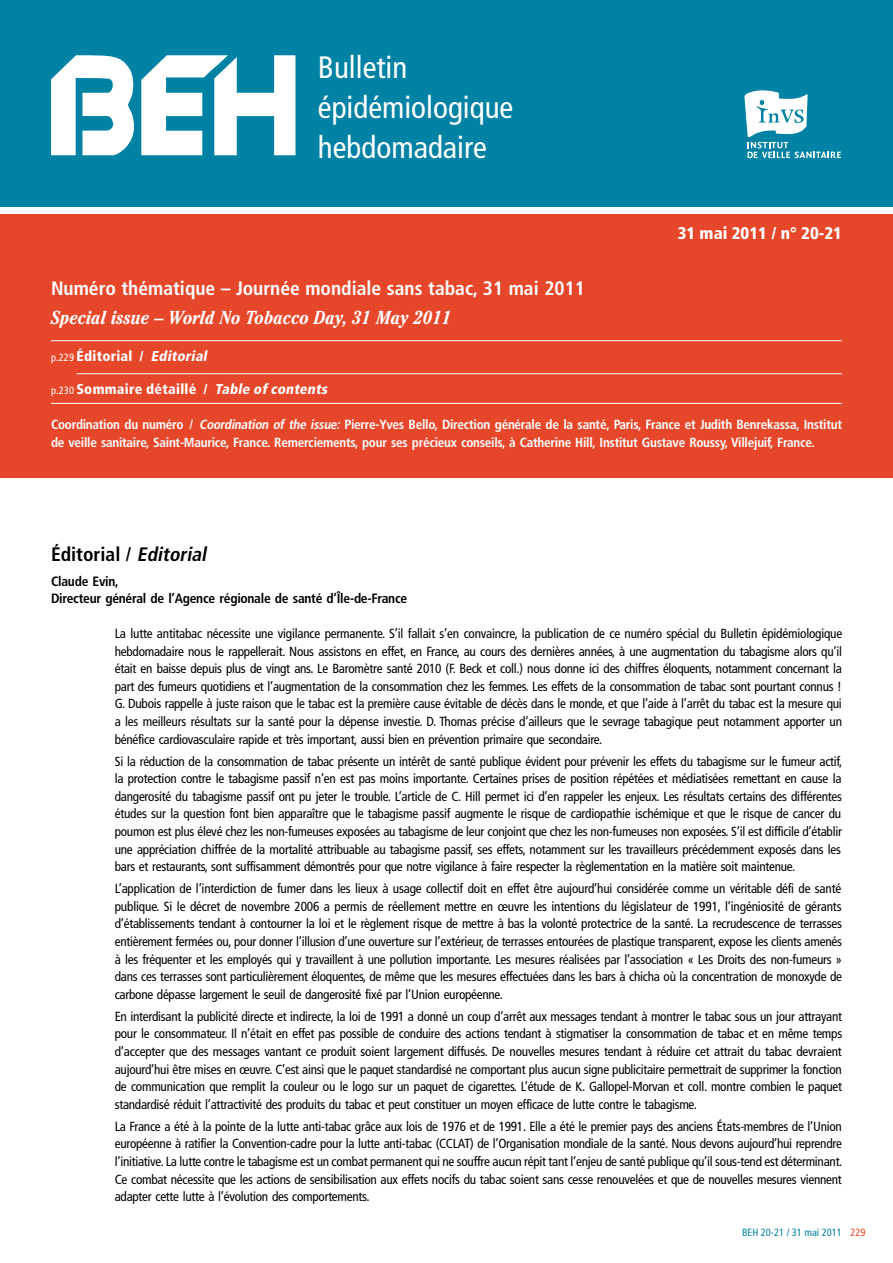
<style>
.page{position:relative;width:893px;height:1263px;background:#fff}
.page>*{position:absolute;margin:0;border:0;box-sizing:border-box;transform-origin:0 0}
.t1{font:condensed 30.9px/39.6px "Frutiger";color:#fff}
.t2{font:700 condensed 19.5px "Frutiger";color:#fff}
.t3{font:700 condensed 19.5px "Frutiger";color:#000}
.t4{font:italic 700 condensed 18.75px "Cheltenham";color:#fff}
.t5{font:900 condensed 16.8px "Frutiger";color:#fff}
.t6{font:900 condensed 14.25px "Frutiger";letter-spacing:.015em;color:#fff}
.t7{font:700 condensed 13.5px/16.8px "Frutiger";letter-spacing:-.02em;color:#000}
.t8{font:condensed 13.2px/17.5px "Frutiger";letter-spacing:-.02em;color:#000;text-align:justify}
.t9{font:700 condensed 13.2px/17.5px "Frutiger";letter-spacing:-.02em;color:#fff}
.t10{font:condensed 10.5px "Frutiger";color:#0082a4}
.s1{font-weight:400;font-size:10.5px}
.s2{font-style:italic}
.s3{color:#e6472a}
</style>
<div class="page">
<div style="left:0;top:0;width:893px;height:206px;background:#0082a4"></div>
<svg style="left:51px;top:55px;width:244px;height:100px"></svg>
<svg style="left:744px;top:90px;width:97px;height:68px"></svg>
<div style="left:0;top:215px;width:893px;height:263px;background:#e6472a"></div>
<hr style="left:51px;top:340px;width:791px;height:1px;background:#fff">
<hr style="left:77px;top:373px;width:765px;height:1px;background:#fff">
<hr style="left:51px;top:403px;width:791px;height:1px;background:#fff">
<h1 class="t1" style="left:318px;top:48px;width:197px">Bulletin épidémiologique hebdomadaire</h1>
<p class="t5" style="left:678px;top:223px;width:166px">31 mai 2011 / n° 20-21</p>
<h2 class="t2" style="left:51px;top:276px;width:535px">Numéro thématique – Journée mondiale sans tabac, 31 mai 2011</h2>
<h3 class="t4" style="left:51px;top:307px;width:402px">Special issue – World No Tobacco Day, 31 May 2011</h3>
<p class="t6" style="left:51px;top:348px;width:160px"><span class="s1">pp 229</span> Éditorial / <span class="s2">Editorial</span></p>
<p class="t6" style="left:51px;top:381px;width:281px"><span class="s1">pp 230</span> Sommaire détaillé / <span class="s2">Table ofcontents</span></p>
<p class="t9" style="left:51px;top:416px;width:792px">Coordination du numéro / <span class="s2">Coordination of the issue:</span> Pierre-Yves Bello, Direction générale de la santé, Paris, France et Judith Benrekassa, Institut de veille sanitaire, Saint-Maurice, France. Remerciements, pour ses précieux conseils, à Catherine Hill, Institut Gustave Roussy, Villejuif, France.</p>
<h2 class="t3" style="left:51px;top:543px;width:161px">Éditorial / <span class="s2">Editorial</span></h2>
<p class="t7" style="left:51px;top:573px;width:358px">Claude Evin,<br>Directeur général de l’Agence régionale de santé d’Île-de-France</p>
<p class="t8" style="left:115px;top:625px;width:729px">La lutte antitabac nécessite une vigilance permanentep S’il fallait s’en convaincre, la publication de ce numéro spécial du Bulletin épidémiologique hebdomadaire nous le rappelleraitp Nous assistons en effet, en France, au cours des dernières années, à une augmentation du tabagisme alors qu’il était en baisse depuis plus de vingt ansp Le Baromètre santé 2010 (Fp Beck et collp) nous donne ici des chiffres éloquents, notamment concernant la part des fumeurs quotidiens et l’augmentation de la consommation chez les femmesp Les effets de la consommation de tabac sont pourtant connus !<br>Gp Dubois rappelle à juste raison que le tabac est la première cause évitable de décès dans le monde, et que l’aide à l’arrêt du tabac est la mesure qui a les meilleurs résultats sur la santé pour la dépense investiep Dp Thomas précise d’ailleurs que le sevrage tabagique peut notamment apporter un bénéfice cardiovasculaire rapide et très important, aussi bien en prévention primaire que secondairep</p>
<p class="t8" style="left:115px;top:752px;width:729px">Si la réduction de la consommation de tabac présente un intérêt de santé publique évident pour prévenir les effets du tabagisme sur le fumeur actif, la protection contre le tabagisme passif n’en est pas moins importantep Certaines prises de position répétées et médiatisées remettant en cause la dangerosité du tabagisme passif ont pu jeter le troublep L’article de Cp Hill permet ici d’en rappeler les enjeuxp Les résultats certains des différentes études sur la question font bien apparaître que le tabagisme passif augmente le risque de cardiopathie ischémique et que le risque de cancer du poumon est plus élevé chez les non-fumeuses exposées au tabagisme de leur conjoint que chez les non-fumeuses non exposéesp S’il est difficile d’établir une appréciation chiffrée de la mortalité attribuable au tabagisme passif, ses effets, notamment sur les travailleurs précédemment exposés dans les bars et restaurants, sont suffisamment démontrés pour que notre vigilance à faire respecter la règlementation en la matière soit maintenuep</p>
<p class="t8" style="left:115px;top:880px;width:729px">L’application de l’interdiction de fumer dans les lieux à usage collectif doit en effet être aujourd’hui considérée comme un véritable défi de santé publiquep Si le décret de novembre 2006 a permis de réellement mettre en œuvre les intentions du législateur de 1991, l’ingéniosité de gérants d’établissements tendant à contourner la loi et le règlement risque de mettre à bas la volonté protectrice de la santép La recrudescence de terrasses entièrement fermées ou, pour donner l’illusion d’une ouverture sur l’extérieur, de terrasses entourées de plastique transparent, expose les clients amenés à les fréquenter et les employés qui y travaillent à une pollution importantep Les mesures réalisées par l’association « Les Droits des non-fumeurs » dans ces terrasses sont particulièrement éloquentes, de même que les mesures effectuées dans les bars à chicha où la concentration de monoxyde de carbone dépasse largement le seuil de dangerosité fixé par l’Union européennep</p>
<p class="t8" style="left:115px;top:1007px;width:729px">En interdisant la publicité directe et indirecte, la loi de 1991 a donné un coup d’arrêt aux messages tendant à montrer le tabac sous un jour attrayant pour le consommateurp Il n’était en effet pas possible de conduire des actions tendant à stigmatiser la consommation de tabac et en même temps d’accepter que des messages vantant ce produit soient largement diffusésp De nouvelles mesures tendant à réduire cet attrait du tabac devraient aujourd’hui être mises en œuvrep C’est ainsi que le paquet standardisé ne comportant plus aucun signe publicitaire permettrait de supprimer la fonction de communication que remplit la couleur ou le logo sur un paquet de cigarettesp L’étude de Kp Gallopel-Morvan et collp montre combien le paquet standardisé réduit l’attractivité des produits du tabac et peut constituer un moyen efficace de lutte contre le tabagismep</p>
<p class="t8" style="left:115px;top:1117px;width:729px">La France a été à la pointe de la lutte anti-tabac grâce aux lois de 1976 et de 1991p Elle a été le premier pays des anciens États-membres de l’Union européenne à ratifier la Convention-cadre pour la lutte anti-tabac (CCLAT) de l’Organisation mondiale de la santép Nous devons aujourd’hui reprendre l’initiativep La lutte contre le tabagisme est un combat permanent qui ne souffre aucun répit tant l’enjeu de santé publique qu’il sous-tend est déterminantp Ce combat nécessite que les actions de sensibilisation aux effets nocifs du tabac soient sans cesse renouvelées et que de nouvelles mesures viennent adapter cette lutte à l’évolution des comportementsp</p>
<p class="t10" style="left:742px;top:1226px;width:125px">BEH 20-21 / 31 mai 2011 <span class="s3">229</span></p>
</div>
